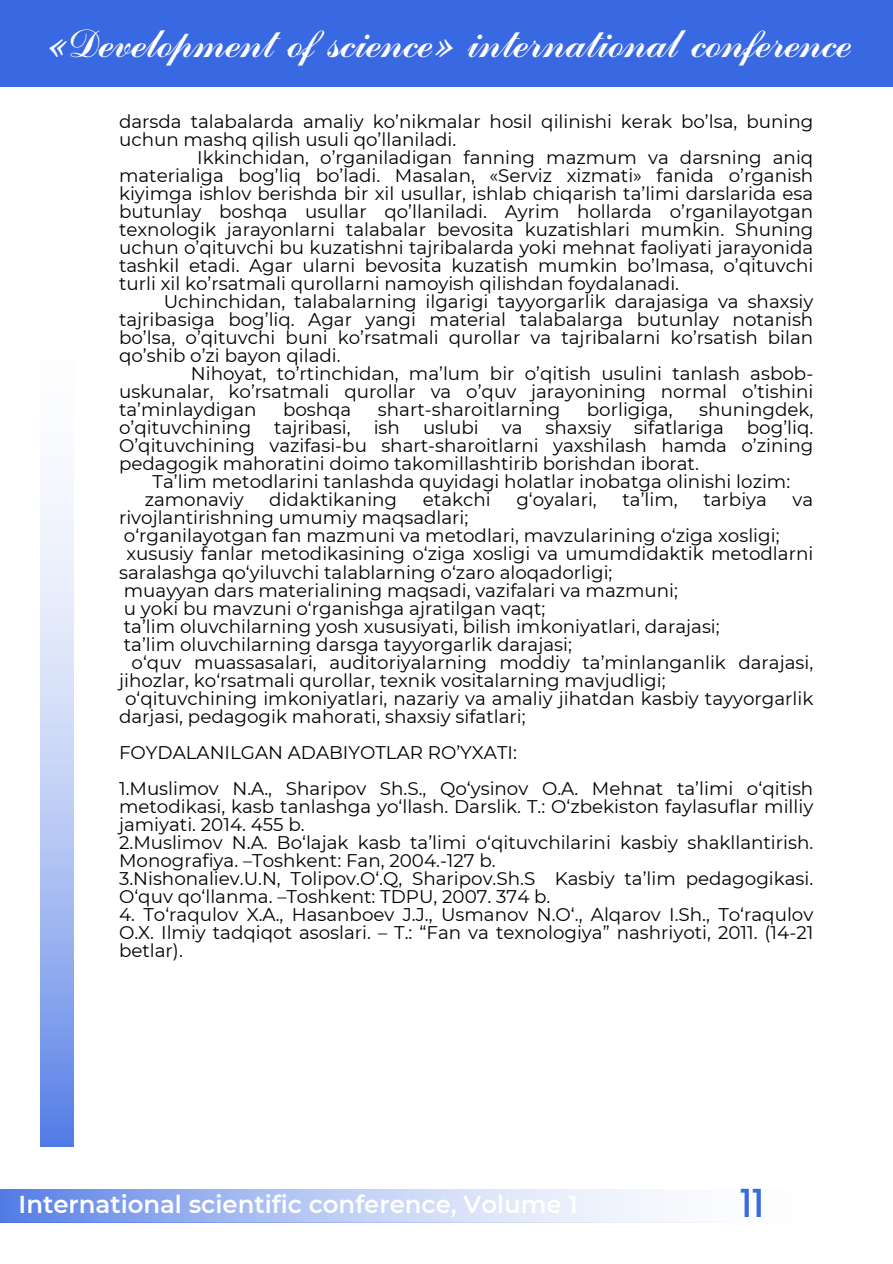
<style>
.page{position:relative;width:893px;height:1264px;background:#fff}
.page>*{position:absolute;margin:0;border:0;box-sizing:border-box;transform-origin:0 0}
.t1{font:40.05px "Kollektif";color:#3868e2}
.t2{font:39.6px "Russkopis Zhirny";color:#fff}
.t3{font:600 24.45px "Montserrat";color:#fff}
.t4{font:18.3px/18px "Montserrat";color:#000}
</style>
<div class="page">
<svg style="left:0;top:1189px;width:656px;height:33px;background:#b3c5f3"></svg>
<div style="left:0;top:0;width:892px;height:87px;background:#3868e2"></div>
<svg style="left:40px;top:490px;width:34px;height:656px;background:#b3c5f3"></svg>
<p class="t2" style="left:43px;top:25px;width:809px">«Development of science» international conference</p>
<p class="t4" style="left:119px;top:113px;width:695px">darsda talabalarda amaliy ko’nikmalar hosil qilinishi kerak bo’lsa, buning uchun mashq qilish usuli qo’llaniladi.</p>
<p class="t4" style="left:119px;top:149px;width:695px;text-align:justify;text-indent:78px">Ikkinchidan, o’rganiladigan fanning mazmum va darsning aniq materialiga bog’liq bo’ladi. Masalan, «Serviz xizmati» fanida o’rganish kiyimga ishlov berishda bir xil usullar, ishlab chiqarish ta’limi darslarida esa butunlay boshqa usullar qo’llaniladi. Ayrim hollarda o’rganilayotgan texnologik jarayonlarni talabalar bevosita kuzatishlari mumkin. Shuning uchun o’qituvchi bu kuzatishni tajribalarda yoki mehnat faoliyati jarayonida tashkil etadi. Agar ularni bevosita kuzatish mumkin bo’lmasa, o’qituvchi turli xil ko’rsatmali qurollarni namoyish qilishdan foydalanadi.</p>
<p class="t4" style="left:119px;top:293px;width:695px;text-align:justify;text-indent:45px">Uchinchidan, talabalarning ilgarigi tayyorgarlik darajasiga va shaxsiy tajribasiga bog’liq. Agar yangi material talabalarga butunlay notanish bo’lsa, o’qituvchi buni ko’rsatmali qurollar va tajribalarni ko’rsatish bilan qo’shib o’zi bayon qiladi.</p>
<p class="t4" style="left:119px;top:365px;width:695px;text-align:justify;text-indent:72px">Nihoyat, to’rtinchidan, ma’lum bir o’qitish usulini tanlash asbob&shy;uskunalar, ko’rsatmali qurollar va o’quv jarayonining normal o’tishini ta’minlaydigan</p>
<p class="t4" style="left:283px;top:401px;width:70px">boshqa</p>
<p class="t4" style="left:378px;top:401px;width:184px">shart-sharoitlarning</p>
<p class="t4" style="left:587px;top:401px;width:87px">borligiga,</p>
<p class="t4" style="left:699px;top:401px;width:116px">shuningdek,</p>
<p class="t4" style="left:119px;top:419px;width:695px;text-align:justify;text-indent:627px">bog’liq.<br>O’qituvchining vazifasi-bu shart-sharoitlarni yaxshilash hamda o’zining pedagogik mahoratini doimo takomillashtirib borishdan iborat.</p>
<p class="t4" style="left:153px;top:473px;width:639px">Ta’lim metodlarini tanlashda quyidagi holatlar inobatga olinishi lozim:</p>
<p class="t4" style="left:145px;top:491px;width:100px">zamonaviy</p>
<p class="t4" style="left:269px;top:491px;width:129px">didaktikaning</p>
<p class="t4" style="left:423px;top:491px;width:69px">etakchi</p>
<p class="t4" style="left:516px;top:491px;width:82px">g‘oyalari,</p>
<p class="t4" style="left:622px;top:491px;width:57px">ta’lim,</p>
<p class="t4" style="left:703px;top:491px;width:65px">tarbiya</p>
<p class="t4" style="left:792px;top:491px;width:22px">va</p>
<p class="t4" style="left:119px;top:509px;width:351px">rivojlantirishning umumiy maqsadlari;</p>
<p class="t4" style="left:124px;top:527px;width:657px">o‘rganilayotgan fan mazmuni va metodlari, mavzularining o‘ziga xosligi;</p>
<p class="t4" style="left:119px;top:545px;width:695px;text-indent:7px">xususiy fanlar metodikasining o‘ziga xosligi va umumdidaktik metodlarni saralashga qo‘yiluvchi talablarning o‘zaro aloqadorligi;</p>
<p class="t4" style="left:124px;top:581px;width:555px">muayyan dars materialining maqsadi, vazifalari va mazmuni;</p>
<p class="t4" style="left:124px;top:599px;width:423px">u yoki bu mavzuni o‘rganishga ajratilgan vaqt;</p>
<p class="t4" style="left:124px;top:617px;width:597px">ta’lim oluvchilarning yosh xususiyati, bilish imkoniyatlari, darajasi;</p>
<p class="t4" style="left:124px;top:635px;width:449px">ta’lim oluvchilarning darsga tayyorgarlik darajasi;</p>
<h3 class="t4" style="left:119px;top:653px;width:695px;text-indent:13px">o‘quv muassasalari, auditoriyalarning moddiy ta’minlanganlik darajasi, jihozlar, ko‘rsatmali qurollar, texnik vositalarning mavjudligi;</h3>
<p class="t4" style="left:119px;top:689px;width:695px;text-indent:6px">o‘qituvchining imkoniyatlari, nazariy va amaliy jihatdan kasbiy tayyorgarlik darjasi, pedagogik mahorati, shaxsiy sifatlari;</p>
<p class="t4" style="left:119px;top:743px;width:399px">FOYDALANILGAN ADABIYOTLAR RO’YXATI:</p>
<p class="t4" style="left:119px;top:779px;width:695px;text-align:justify">1.Muslimov N.A., Sharipov Sh.S., Qo‘ysinov O.A. Mehnat ta’limi o‘qitish metodikasi, kasb tanlashga yo‘llash. Darslik. T.: O‘zbekiston faylasuflar milliy jamiyati. 2014. 455 b.</p>
<p class="t4" style="left:119px;top:833px;width:695px">2.Muslimov N.A. Bo‘lajak kasb ta’limi o‘qituvchilarini kasbiy shakllantirish.<br>Monografiya. –Toshkent: Fan, 2004.-127 b.</p>
<h2 class="t4" style="left:119px;top:869px;width:695px">3.Nishonaliev.U.N, Tolipov.O‘.Q, Sharipov.Sh.S Kasbiy ta’lim pedagogikasi.<br>O‘quv qo‘llanma. –Toshkent: TDPU, 2007. 374 b.</h2>
<p class="t4" style="left:119px;top:905px;width:695px;text-align:justify">4. To‘raqulov X.A., Hasanboev J.J., Usmanov N.O‘., Alqarov I.Sh., To‘raqulov O.X. Ilmiy tadqiqot asoslari. – T.: “Fan va texnologiya” nashriyoti, 2011. (14-21 betlar).</p>
<p class="t4" style="left:119px;top:419px;width:134px">o’qituvchining</p>
<p class="t4" style="left:274px;top:419px;width:78px">tajribasi,</p>
<p class="t4" style="left:373px;top:419px;width:28px">ish</p>
<p class="t4" style="left:423px;top:419px;width:57px">uslubi</p>
<p class="t4" style="left:502px;top:419px;width:22px">va</p>
<p class="t4" style="left:545px;top:419px;width:67px">shaxsiy</p>
<p class="t4" style="left:634px;top:419px;width:91px">sifatlariga</p>
<p class="t3" style="left:19px;top:1189px;width:560px">International scientific conference, Volume 1</p>
<h1 class="t1" style="left:739px;top:1184px;width:25px">11</h1>
</div>
